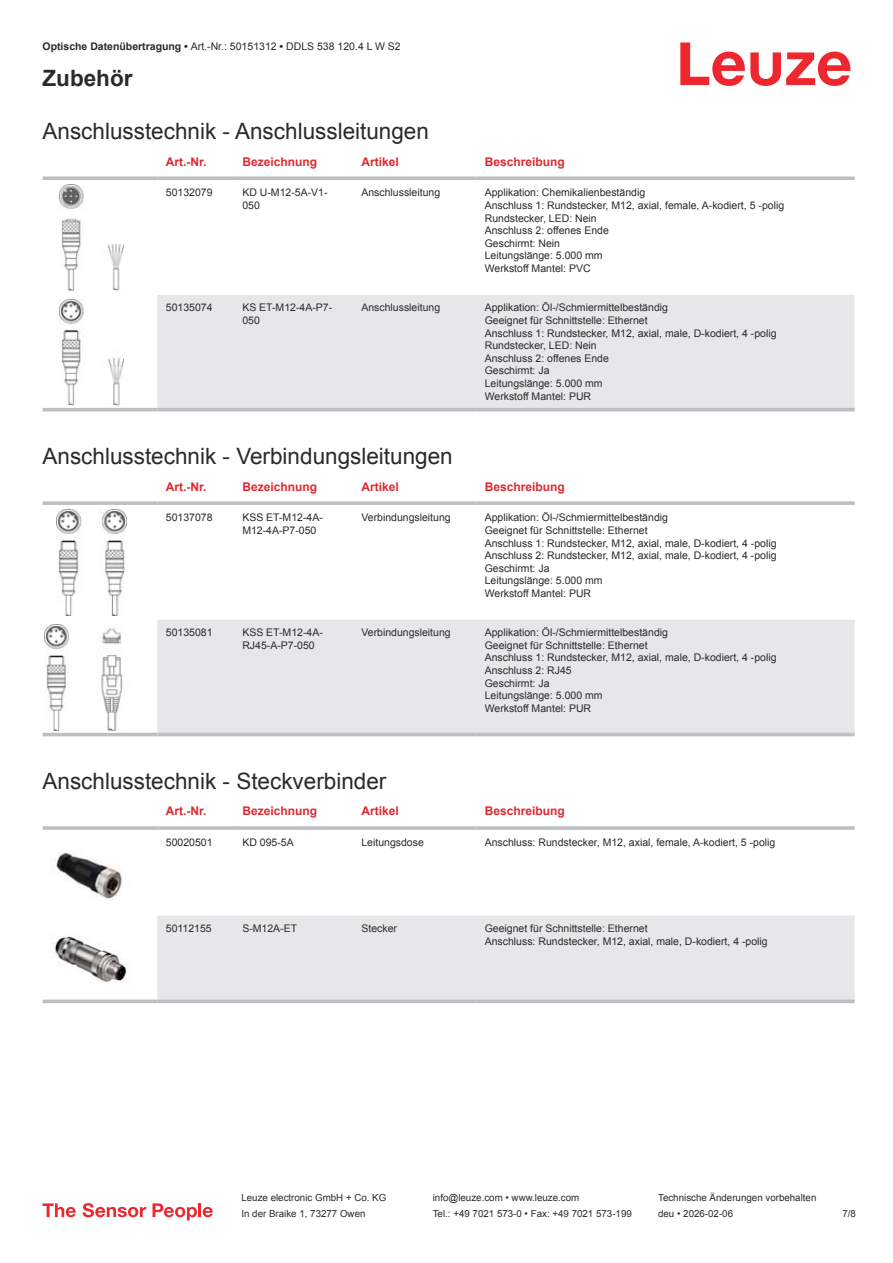
<style>
.page{position:relative;width:893px;height:1263px;background:#fff}
.page>*{position:absolute;margin:0;border:0;box-sizing:border-box;transform-origin:0 0}
.t1{font:22.5px "Arial";color:#2b292a}
.t2{font:700 22.5px "Arial";color:#2b292a}
.t3{font:700 12px "Arial";color:#db2a30}
.t4{font:10.5px/12.6px "Arial";color:#2b292a}
.t5{font:9.75px "Arial";color:#2b292a}
.s1{font-weight:700}
</style>
<div class="page">
<svg style="left:680px;top:43px;width:170px;height:43px"></svg>
<div style="left:157px;top:295px;width:698px;height:113px;background:#e6e7e9"></div>
<svg style="left:43px;top:176px;width:114px;height:4px"></svg>
<svg style="left:157px;top:176px;width:77px;height:4px"></svg>
<svg style="left:234px;top:176px;width:119px;height:4px"></svg>
<svg style="left:353px;top:176px;width:123px;height:4px"></svg>
<svg style="left:476px;top:176px;width:379px;height:4px;background:#c4c6c8"></svg>
<hr style="left:43px;top:408px;width:114px;height:3px;background:#bdbfc1">
<hr style="left:157px;top:408px;width:77px;height:3px;background:#bdbfc1">
<hr style="left:234px;top:408px;width:119px;height:3px;background:#bdbfc1">
<hr style="left:353px;top:408px;width:123px;height:3px;background:#bdbfc1">
<hr style="left:476px;top:408px;width:379px;height:3px;background:#bdbfc1">
<img style="left:59px;top:184px;width:65px;height:107px">
<img style="left:59px;top:299px;width:65px;height:106px">
<svg style="left:43px;top:515px;width:812px;height:222px"></svg>
<div style="left:157px;top:620px;width:698px;height:113px;background:#e6e7e9"></div>
<svg style="left:43px;top:501px;width:114px;height:4px"></svg>
<svg style="left:157px;top:501px;width:77px;height:4px"></svg>
<svg style="left:234px;top:501px;width:119px;height:4px"></svg>
<svg style="left:353px;top:501px;width:123px;height:4px"></svg>
<svg style="left:476px;top:501px;width:379px;height:4px;background:#c3c5c7"></svg>
<hr style="left:43px;top:733px;width:114px;height:3px;background:#bdbfc1">
<hr style="left:157px;top:733px;width:77px;height:3px;background:#bdbfc1">
<hr style="left:234px;top:733px;width:119px;height:3px;background:#bdbfc1">
<hr style="left:353px;top:733px;width:123px;height:3px;background:#bdbfc1">
<hr style="left:476px;top:733px;width:379px;height:3px;background:#bdbfc1">
<img style="left:56px;top:509px;width:70px;height:106px">
<img style="left:45px;top:624px;width:93px;height:106px">
<svg style="left:43px;top:1003px;width:811px;height:1px"></svg>
<div style="left:157px;top:915px;width:698px;height:84px;background:#e6e7e9"></div>
<hr style="left:43px;top:826px;width:114px;height:4px;background:#bdbfc1">
<hr style="left:157px;top:826px;width:77px;height:4px;background:#c8cacc">
<hr style="left:234px;top:826px;width:119px;height:4px;background:#c3c5c7">
<hr style="left:353px;top:826px;width:123px;height:4px;background:#bdbfc1">
<hr style="left:476px;top:826px;width:379px;height:4px;background:#c8cacc">
<svg style="left:43px;top:999px;width:114px;height:4px"></svg>
<svg style="left:157px;top:999px;width:77px;height:4px"></svg>
<svg style="left:234px;top:999px;width:119px;height:4px"></svg>
<svg style="left:353px;top:999px;width:123px;height:4px"></svg>
<svg style="left:476px;top:999px;width:379px;height:4px;background:#c2c4c6"></svg>
<img style="left:56px;top:852px;width:67px;height:48px">
<img style="left:50px;top:936px;width:79px;height:47px">
<svg style="left:43px;top:1203px;width:33px;height:14px"></svg>
<svg style="left:83px;top:1203px;width:63px;height:14px"></svg>
<svg style="left:153px;top:1203px;width:44px;height:17px"></svg>
<hr style="left:198px;top:1203px;width:3px;height:14px;background:#ed272d">
<svg style="left:203px;top:1207px;width:10px;height:10px"></svg>
<p class="t4" style="left:43px;top:41px;width:360px"><span class="s1">Optische Datenübertragung •</span> Art.-Nr.: 50151312 <span class="s1">•</span> DDLS 538 120.4 L W S2</p>
<h1 class="t2" style="left:43px;top:70px;width:92px">Zubehör</h1>
<h1 class="t1" style="left:43px;top:123px;width:388px">Anschlusstechnik - Anschlussleitungen</h1>
<p class="t3" style="left:166px;top:157px;width:42px">Art.-Nr.</p>
<p class="t3" style="left:242px;top:157px;width:76px">Bezeichnung</p>
<p class="t3" style="left:361px;top:157px;width:39px">Artikel</p>
<p class="t3" style="left:485px;top:157px;width:82px">Beschreibung</p>
<p class="t4" style="left:166px;top:187px;width:48px">50132079</p>
<p class="t4" style="left:242px;top:187px;width:87px">KD U-M12-5A-V1-<br>050</p>
<p class="t4" style="left:361px;top:187px;width:80px">Anschlussleitung</p>
<p class="t4" style="left:485px;top:187px;width:301px">Applikation: Chemikalienbeständig<br>Anschluss 1: Rundstecker, M12, axial, female, A-kodiert, 5 -polig<br>Rundstecker, LED: Nein<br>Anschluss 2: offenes Ende<br>Geschirmt: Nein<br>Leitungslänge: 5.000 mm<br>Werkstoff Mantel: PVC</p>
<p class="t4" style="left:166px;top:302px;width:48px">50135074</p>
<p class="t4" style="left:242px;top:302px;width:91px">KS ET-M12-4A-P7-<br>050</p>
<p class="t4" style="left:361px;top:302px;width:80px">Anschlussleitung</p>
<p class="t4" style="left:485px;top:302px;width:293px">Applikation: Öl-/Schmiermittelbeständig<br>Geeignet für Schnittstelle: Ethernet<br>Anschluss 1: Rundstecker, M12, axial, male, D-kodiert, 4 -polig<br>Rundstecker, LED: Nein<br>Anschluss 2: offenes Ende<br>Geschirmt: Ja<br>Leitungslänge: 5.000 mm<br>Werkstoff Mantel: PUR</p>
<h1 class="t1" style="left:43px;top:448px;width:412px">Anschlusstechnik - Verbindungsleitungen</h1>
<p class="t3" style="left:166px;top:482px;width:42px">Art.-Nr.</p>
<p class="t3" style="left:242px;top:482px;width:76px">Bezeichnung</p>
<p class="t3" style="left:361px;top:482px;width:39px">Artikel</p>
<p class="t3" style="left:485px;top:482px;width:82px">Beschreibung</p>
<p class="t4" style="left:166px;top:512px;width:48px">50137078</p>
<p class="t4" style="left:242px;top:512px;width:82px">KSS ET-M12-4A-<br>M12-4A-P7-050</p>
<p class="t4" style="left:361px;top:512px;width:91px">Verbindungsleitung</p>
<p class="t4" style="left:485px;top:512px;width:293px">Applikation: Öl-/Schmiermittelbeständig<br>Geeignet für Schnittstelle: Ethernet<br>Anschluss 1: Rundstecker, M12, axial, male, D-kodiert, 4 -polig Anschluss 2: Rundstecker, M12, axial, male, D-kodiert, 4 -polig Geschirmt: Ja<br>Leitungslänge: 5.000 mm<br>Werkstoff Mantel: PUR</p>
<p class="t4" style="left:166px;top:627px;width:48px">50135081</p>
<p class="t4" style="left:242px;top:627px;width:82px">KSS ET-M12-4A-<br>RJ45-A-P7-050</p>
<p class="t4" style="left:361px;top:627px;width:91px">Verbindungsleitung</p>
<p class="t4" style="left:485px;top:627px;width:293px">Applikation: Öl-/Schmiermittelbeständig<br>Geeignet für Schnittstelle: Ethernet<br>Anschluss 1: Rundstecker, M12, axial, male, D-kodiert, 4 -polig<br>Anschluss 2: RJ45<br>Geschirmt: Ja<br>Leitungslänge: 5.000 mm<br>Werkstoff Mantel: PUR</p>
<h1 class="t1" style="left:43px;top:773px;width:345px">Anschlusstechnik - Steckverbinder</h1>
<p class="t3" style="left:166px;top:807px;width:42px">Art.-Nr.</p>
<p class="t3" style="left:242px;top:807px;width:76px">Bezeichnung</p>
<p class="t3" style="left:361px;top:807px;width:39px">Artikel</p>
<p class="t3" style="left:485px;top:807px;width:82px">Beschreibung</p>
<p class="t4" style="left:166px;top:837px;width:48px">50020501</p>
<p class="t4" style="left:242px;top:837px;width:53px">KD 095-5A</p>
<p class="t4" style="left:361px;top:837px;width:64px">Leitungsdose</p>
<p class="t4" style="left:485px;top:837px;width:292px">Anschluss: Rundstecker, M12, axial, female, A-kodiert, 5 -polig</p>
<p class="t4" style="left:166px;top:923px;width:47px">50112155</p>
<p class="t4" style="left:242px;top:923px;width:56px">S-M12A-ET</p>
<p class="t4" style="left:361px;top:923px;width:37px">Stecker</p>
<p class="t4" style="left:485px;top:923px;width:285px">Geeignet für Schnittstelle: Ethernet<br>Anschluss: Rundstecker, M12, axial, male, D-kodiert, 4 -polig</p>
<p class="t5" style="left:241px;top:1194px;width:146px">Leuze electronic GmbH + Co. KG</p>
<p class="t5" style="left:433px;top:1194px;width:148px">info@leuze.com • www.leuze.com</p>
<p class="t5" style="left:658px;top:1194px;width:160px">Technische Änderungen vorbehalten</p>
<p class="t5" style="left:241px;top:1210px;width:126px">In der Braike 1, 73277 Owen</p>
<p class="t5" style="left:433px;top:1210px;width:201px">Tel.: +49 7021 573-0 • Fax: +49 7021 573-199</p>
<p class="t5" style="left:658px;top:1210px;width:76px">deu • 2026-02-06</p>
<p class="t5" style="left:842px;top:1210px;width:15px">7 /8</p>
</div>
